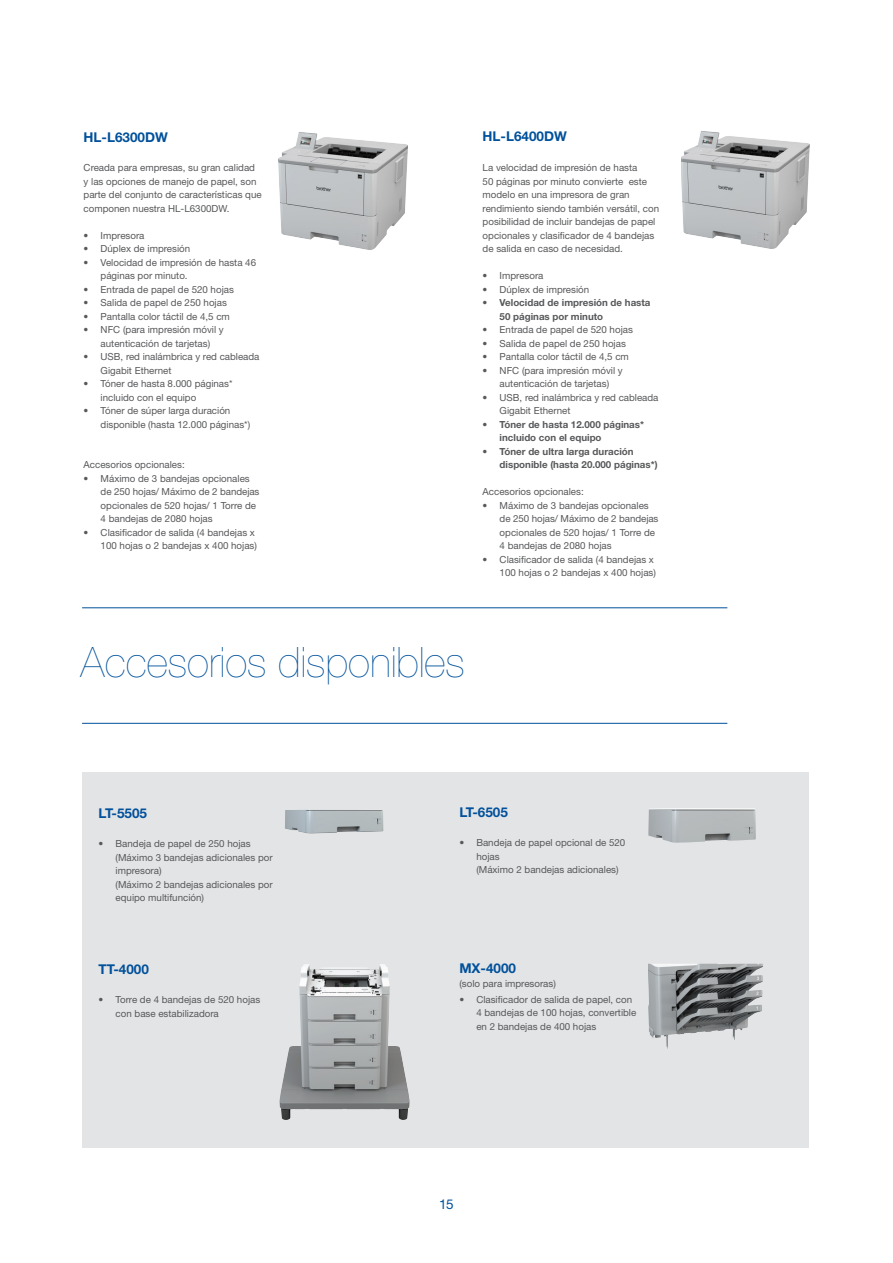
<style>
.page{position:relative;width:893px;height:1263px;background:#fff}
.page>*{position:absolute;margin:0;border:0;box-sizing:border-box;transform-origin:0 0}
.HEADING{font:200 42px "Helvetica Neue LT Std";color:#01519b}
.Sub_Heading_2{font:700 13.5px "Helvetica Neue LT Std";color:#01519b}
.t1{font:13.5px "Helvetica Neue LT Std";color:#01519b}
.t2{font:9.75px/13.5px "Helvetica Neue LT Std";color:#57585a}
.t3{font:700 9.75px/13.5px "Helvetica Neue LT Std";color:#57585a}
.s1{font-weight:400}
</style>
<div class="page">
<img style="left:681px;top:131px;width:129px;height:118px">
<div style="left:82px;top:772px;width:726px;height:375px;background:#e3e4e6"></div>
<img style="left:278px;top:132px;width:130px;height:118px">
<img style="left:285px;top:809px;width:98px;height:24px">
<img style="left:648px;top:808px;width:108px;height:35px">
<img style="left:648px;top:964px;width:69px;height:85px">
<img style="left:280px;top:964px;width:101px;height:156px">
<hr style="left:82px;top:607px;width:645px;height:1px;background:#01519b">
<hr style="left:82px;top:723px;width:645px;height:1px;background:#01519b">
<p class="Sub_Heading_2" style="left:84px;top:129px;width:86px">HL-L6300DW</p>
<p class="t2" style="left:84px;top:161px;width:180px">Creada para empresas, su gran calidad y las opciones de manejo de papel, son parte del conjunto de características que componen nuestra HL-L6300DW.</p>
<p class="t2" style="left:84px;top:228px;width:62px">• Impresora</p>
<p class="t2" style="left:84px;top:242px;width:108px">• Dúplex de impresión</p>
<p class="t2" style="left:101px;top:255px;width:157px;text-indent:-17px">• Velocidad de impresión de hasta 46 páginas por minuto.</p>
<p class="t2" style="left:84px;top:282px;width:152px">• Entrada de papel de 520 hojas</p>
<p class="t2" style="left:84px;top:296px;width:145px">• Salida de papel de 250 hojas</p>
<p class="t2" style="left:84px;top:309px;width:148px">• Pantalla color táctil de 4,5 cm</p>
<p class="t2" style="left:84px;top:323px;width:142px;text-align:center">• NFC (para impresión móvil y autenticación de tarjetas)</p>
<p class="t2" style="left:101px;top:350px;width:160px;text-indent:-17px">• USB, red inalámbrica y red cableada<br>Gigabit Ethernet</p>
<p class="t2" style="left:101px;top:377px;width:133px;text-indent:-17px">• Tóner de hasta 8.000 páginas* incluido con el equipo</p>
<p class="t2" style="left:101px;top:404px;width:151px;text-indent:-17px">• Tóner de súper larga duración disponible (hasta 12.000 páginas*)</p>
<p class="t2" style="left:84px;top:458px;width:103px">Accesorios opcionales:</p>
<p class="t2" style="left:101px;top:471px;width:160px;text-indent:-17px">• Máximo de 3 bandejas opcionales de 250 hojas/ Máximo de 2 bandejas opcionales de 520 hojas/ 1 Torre de<br>4 bandejas de 2080 hojas</p>
<p class="t2" style="left:84px;top:525px;width:175px;text-align:right">• Clasificador de salida (4 bandejas x<br>100 hojas o 2 bandejas x 400 hojas)</p>
<p class="Sub_Heading_2" style="left:483px;top:128px;width:86px">HL-L6400DW</p>
<p class="t2" style="left:483px;top:161px;width:178px">La velocidad de impresión de hasta<br>50 páginas por minuto convierte este modelo en una impresora de gran rendimiento siendo también versátil, con posibilidad de incluir bandejas de papel opcionales y clasificador de 4 bandejas de salida en caso de necesidad.</p>
<p class="t2" style="left:483px;top:269px;width:62px">• Impresora</p>
<p class="t2" style="left:483px;top:282px;width:108px">• Dúplex de impresión</p>
<p class="t3" style="left:500px;top:296px;width:152px;text-indent:-17px"><span class="s1">•</span> Velocidad de impresión de hasta<br>50 páginas por minuto</p>
<p class="t2" style="left:483px;top:323px;width:152px">• Entrada de papel de 520 hojas</p>
<p class="t2" style="left:483px;top:336px;width:145px">• Salida de papel de 250 hojas</p>
<p class="t2" style="left:483px;top:350px;width:148px">• Pantalla color táctil de 4,5 cm</p>
<p class="t2" style="left:483px;top:363px;width:142px;text-align:center">• NFC (para impresión móvil y autenticación de tarjetas)</p>
<p class="t2" style="left:500px;top:390px;width:160px;text-indent:-17px">• USB, red inalámbrica y red cableada<br>Gigabit Ethernet</p>
<p class="t3" style="left:500px;top:417px;width:146px;text-indent:-17px"><span class="s1">•</span> Tóner de hasta 12.000 páginas* incluido con el equipo</p>
<p class="t3" style="left:500px;top:444px;width:159px;text-indent:-17px">• Tóner de ultra larga duración disponible (hasta 20.000 páginas*)</p>
<p class="t2" style="left:483px;top:485px;width:103px">Accesorios opcionales:</p>
<p class="t2" style="left:500px;top:498px;width:160px;text-indent:-17px">• Máximo de 3 bandejas opcionales de 250 hojas/ Máximo de 2 bandejas opcionales de 520 hojas/ 1 Torre de<br>4 bandejas de 2080 hojas</p>
<p class="t2" style="left:483px;top:552px;width:175px;text-align:right">• Clasificador de salida (4 bandejas x<br>100 hojas o 2 bandejas x 400 hojas)</p>
<p class="HEADING" style="left:81px;top:637px;width:386px">Accesorios disponibles</p>
<p class="Sub_Heading_2" style="left:99px;top:805px;width:50px">LT-5505</p>
<p class="Sub_Heading_2" style="left:459px;top:804px;width:50px">LT-6505</p>
<p class="t2" style="left:99px;top:837px;width:154px">• Bandeja de papel de 250 hojas</p>
<p class="t2" style="left:116px;top:850px;width:159px">(Máximo 3 bandejas adicionales por impresora)</p>
<p class="t2" style="left:116px;top:877px;width:159px">(Máximo 2 bandejas adicionales por equipo multifunción)</p>
<p class="t2" style="left:476px;top:836px;width:151px;text-indent:-17px">• Bandeja de papel opcional de 520 hojas</p>
<p class="t2" style="left:476px;top:863px;width:144px">(Máximo 2 bandejas adicionales)</p>
<p class="Sub_Heading_2" style="left:99px;top:961px;width:52px">TT-4000</p>
<p class="t2" style="left:99px;top:993px;width:163px">• Torre de 4 bandejas de 520 hojas</p>
<p class="t2" style="left:116px;top:1006px;width:105px">con base estabilizadora</p>
<p class="Sub_Heading_2" style="left:459px;top:960px;width:58px">MX-4000</p>
<p class="t2" style="left:459px;top:976px;width:98px">(solo para impresoras)</p>
<p class="t2" style="left:476px;top:992px;width:162px;text-indent:-17px">• Clasificador de salida de papel, con<br>4 bandejas de 100 hojas, convertible</p>
<p class="t2" style="left:476px;top:1019px;width:121px">en 2 bandejas de 400 hojas</p>
<h2 class="t1" style="left:439px;top:1196px;width:16px">15</h2>
</div>
